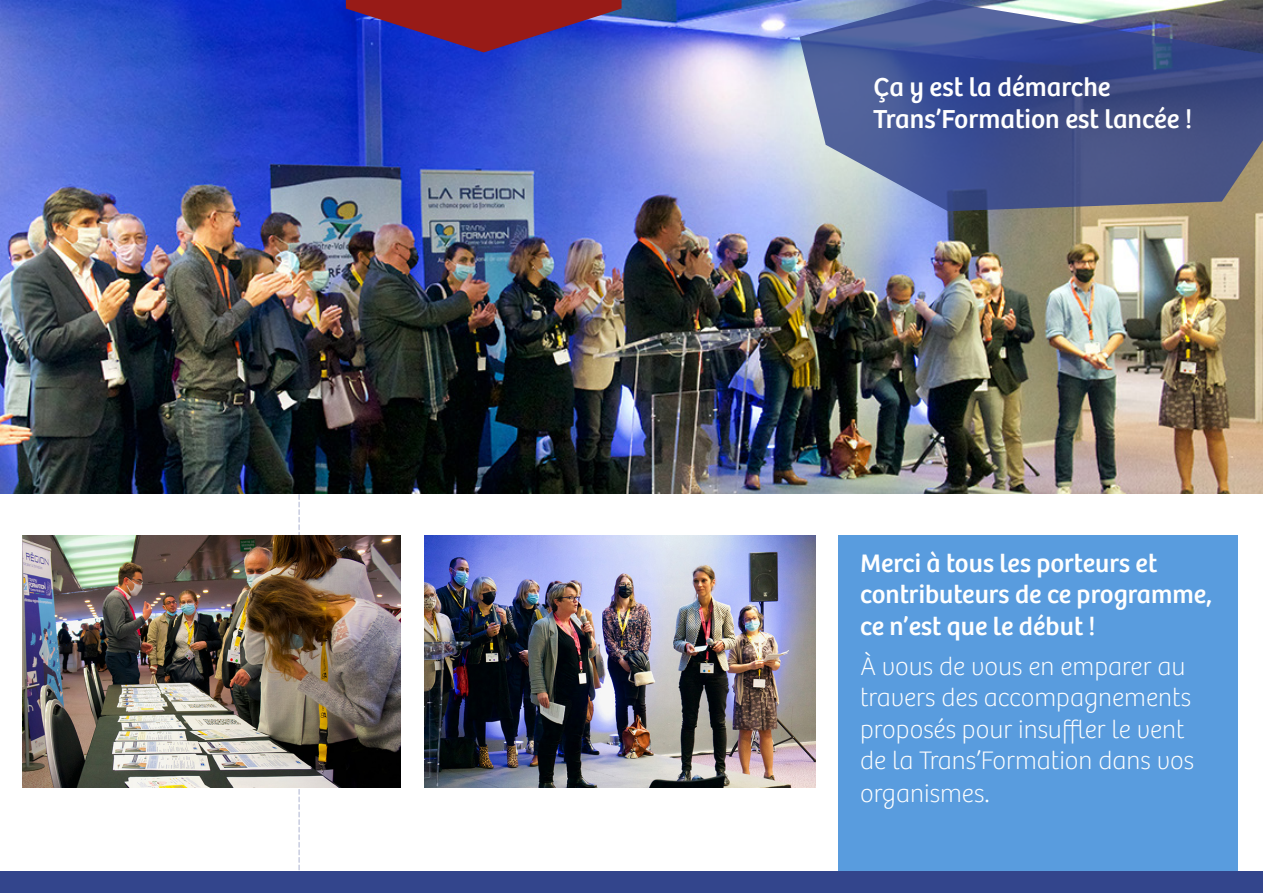
<style>
.page{position:relative;width:1263px;height:893px;background:#fff}
.page>*{position:absolute;margin:0;border:0;box-sizing:border-box;transform-origin:0 0}
.t1{font:27px/32.4px "Bree";color:#fff}
.t2{font:100 26.25px/31.7px "Bree";color:#fff}
.t3{font:26.25px/31.5px "Bree";color:#fff}
</style>
<div class="page">
<div style="left:838px;top:536px;width:400px;height:357px;background:#599cde"></div>
<img style="left:0;top:0;width:1263px;height:494px">
<svg style="left:346px;top:0;width:275px;height:52px;background:#652861"></svg>
<svg style="left:799px;top:0;width:464px;height:211px;background:#566496"></svg>
<svg style="left:298px;top:495px;width:2px;height:377px"></svg>
<img style="left:23px;top:536px;width:378px;height:252px">
<img style="left:425px;top:536px;width:390px;height:252px">
<div style="left:0;top:872px;width:1263px;height:21px;background:#33458c"></div>
<p class="t1" style="left:873px;top:69px;width:321px">Ça y est la démarche<br>Trans’Formation est lancée !</p>
<p class="t3" style="left:860px;top:545px;width:354px">Merci à tous les porteurs et contributeurs de ce programme, ce n’est que le début !</p>
<p class="t2" style="left:860px;top:649px;width:336px">À vous de vous en emparer au travers des accompagnements proposés pour insuffler le vent de la Trans’Formation dans vos organismes.</p>
</div>
